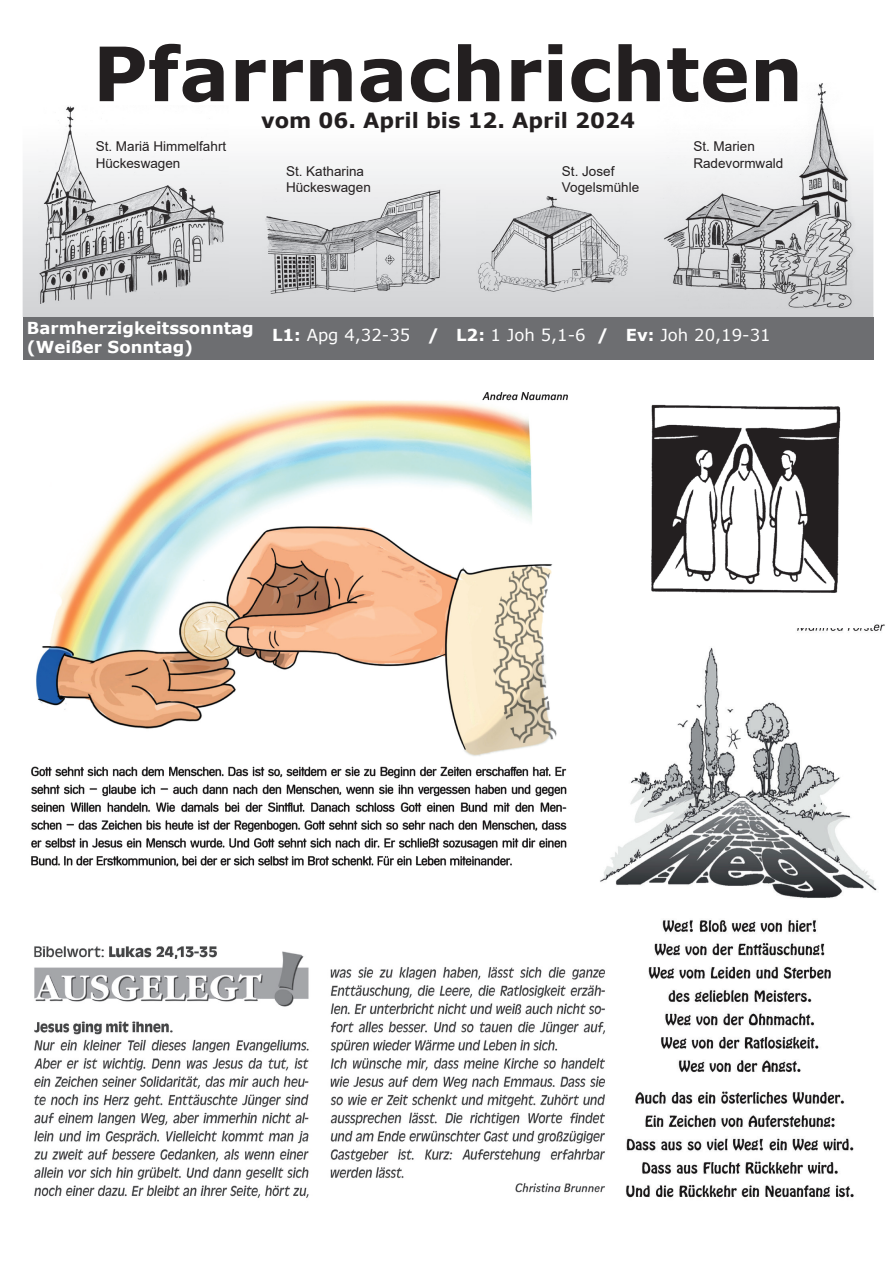
<style>
.page{position:relative;width:895px;height:1264px;background:#fff}
.page>*{position:absolute;margin:0;border:0;box-sizing:border-box;transform-origin:0 0}
.t1{font:700 75px "Verdana";color:#231f20}
.t2{font:700 21px "Verdana";color:#231f20}
.t3{font:16.5px "Verdana";color:#fff}
.t4{font:700 16.5px/19.8px "Verdana";color:#fff}
.t5{font:13.5px/16.2px "Arial";color:#231f20}
.s1{font-weight:700}
</style>
<div class="page">
<svg style="left:23px;top:162px;width:850px;height:155px"></svg>
<div style="left:23px;top:317px;width:850px;height:43px;background:#6d6e71"></div>
<img style="left:655px;top:83px;width:204px;height:225px">
<img style="left:655px;top:83px;width:142px;height:19px">
<img style="left:476px;top:195px;width:156px;height:98px">
<img style="left:263px;top:185px;width:182px;height:109px">
<img style="left:39px;top:106px;width:190px;height:198px">
<img style="left:31px;top:392px;width:537px;height:475px">
<img style="left:600px;top:624px;width:285px;height:574px">
<img style="left:34px;top:925px;width:580px;height:273px">
<img style="left:611px;top:404px;width:262px;height:223px">
<h1 class="t1" style="left:93px;top:21px;width:712px">Pfarrnachrichten</h1>
<h2 class="t2" style="left:261px;top:105px;width:375px">vom 06. April bis 12. April 2024</h2>
<p class="t5" style="left:96px;top:138px;width:132px">St. Mariä Himmelfahrt<br>Hückeswagen</p>
<p class="t5" style="left:693px;top:138px;width:92px">St. Marien<br>Radevormwald</p>
<p class="t5" style="left:286px;top:163px;width:86px">St. Katharina<br>Hückeswagen</p>
<p class="t5" style="left:562px;top:163px;width:79px">St. Josef<br>Vogelsmühle</p>
<p class="t4" style="left:27px;top:317px;width:228px">Barmherzigkeitssonntag (Weißer Sonntag)</p>
<p class="t3" style="left:272px;top:324px;width:500px"><span class="s1">L1:</span> Apg 4,32-35 <span class="s1">/ L2:</span> 1 Joh 5,1-6 <span class="s1">/ Ev:</span> Joh 20,19-31</p>
</div>
